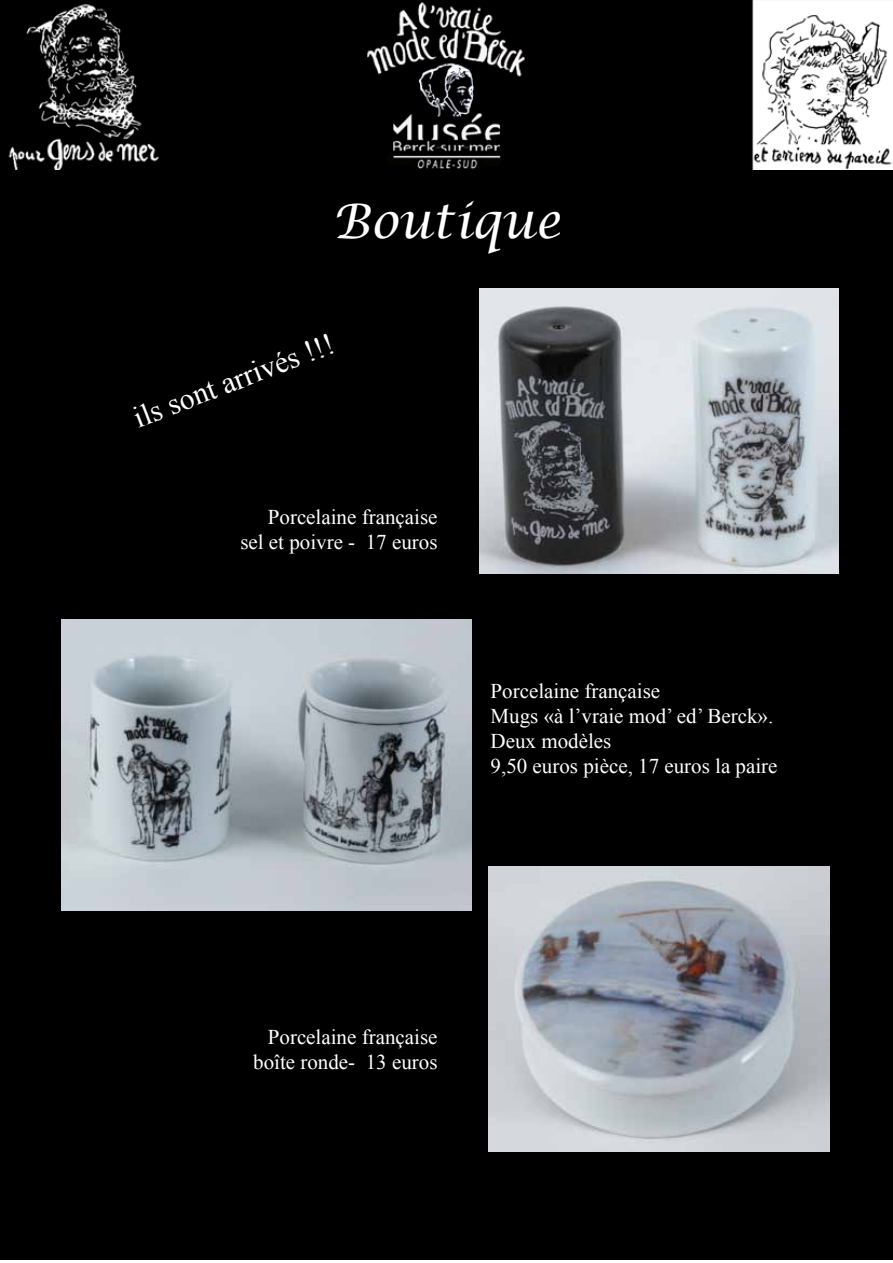
<style>
.page{position:relative;width:893px;height:1263px;background:#fff}
.page>*{position:absolute;margin:0;border:0;box-sizing:border-box;transform-origin:0 0}
.t1{font:italic 48px "Lucida Calligraphy";color:#fff}
.t2{font:30px "Times New Roman";color:#fff}
.t3{font:21px/25.2px "Times New Roman";color:#fff;text-align:right}
</style>
<div class="page">
<div style="left:0;top:0;width:893px;height:1259px;background:#000"></div>
<img style="left:479px;top:288px;width:360px;height:285px">
<img style="left:62px;top:619px;width:409px;height:291px">
<img style="left:489px;top:866px;width:340px;height:285px">
<h1 class="t1" style="left:332px;top:192px;width:230px">Boutique</h1>
<h2 class="t2" style="left:127px;top:399px;width:214px;rotate:-21deg">ils sont arrivés !!!</h2>
<p class="t3" style="left:240px;top:504px;width:199px">Porcelaine française sel et poivre - 17 euros</p>
<p class="t3" style="left:491px;top:678px;width:288px;text-align:left">Porcelaine française<br>Mugs «à l’vraie mod’ ed’ Berck».<br>Deux modèles<br>9,50 euros pièce, 17 euros la paire</p>
<p class="t3" style="left:253px;top:1024px;width:186px">Porcelaine française boîte ronde- 13 euros</p>
</div>
